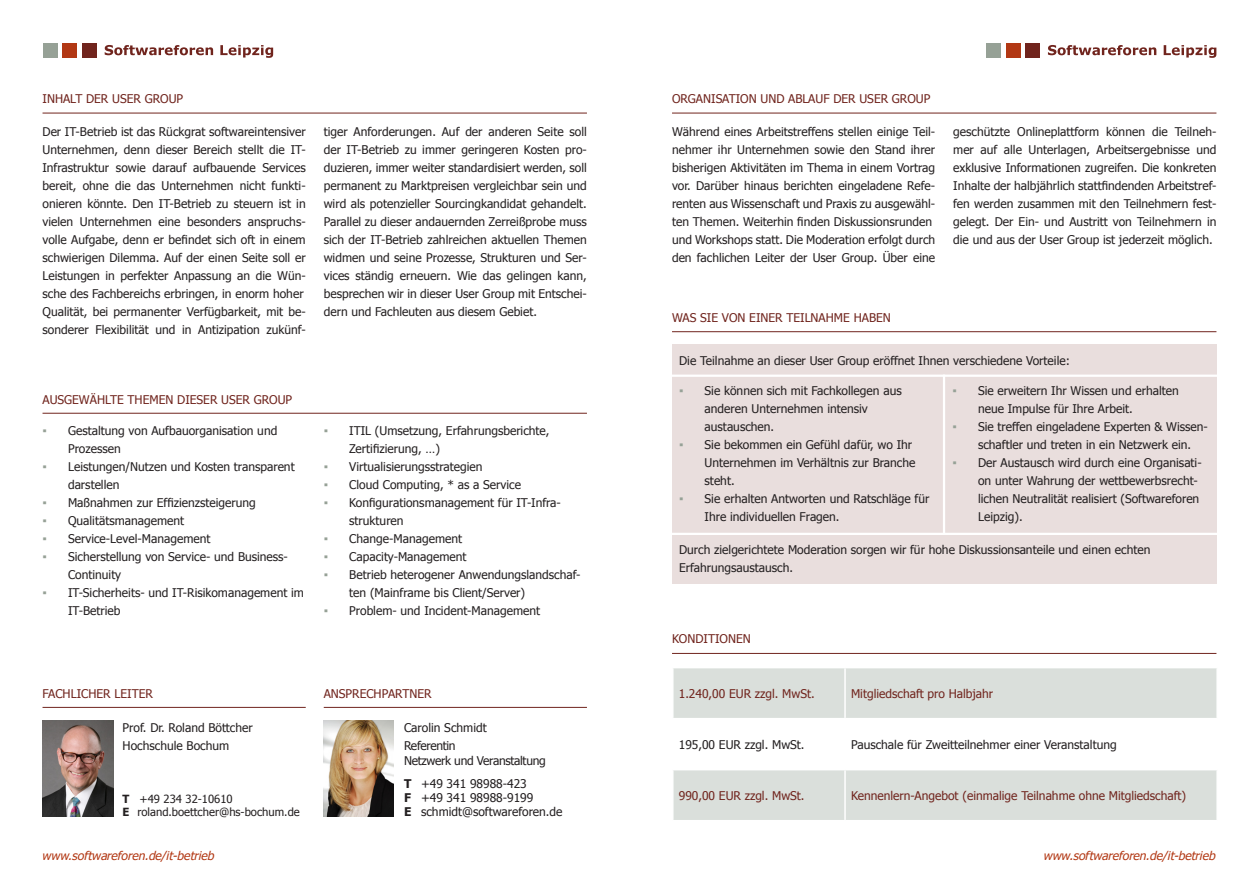
<style>
.page{position:relative;width:1259px;height:893px;background:#fff}
.page>*{position:absolute;margin:0;border:0;box-sizing:border-box;transform-origin:0 0}
.Tahoma_8pt{font:12px/18px "Tahoma";color:#231f20}
.Tahoma_8pt-2{font:12px "Tahoma";color:#70241d}
.Tahoma_normal{font:12px "Tahoma";color:#70241d}
.t1{font:italic 12px "Tahoma";color:#b23814}
.Tahoma_8pt-3{font:12px "Tahoma";letter-spacing:-.025em;color:#231f20}
.Tahoma_8pt-4{font:11.25px "Tahoma";color:#231f20}
.s1{font-size:12.75px;color:#96a196}
.s2{font-weight:700}
</style>
<div class="page">
<div style="left:82px;top:43px;width:15px;height:15px;background:#70241d"></div>
<div style="left:62px;top:43px;width:15px;height:15px;background:#b23814"></div>
<div style="left:43px;top:43px;width:14px;height:15px;background:#96a196"></div>
<svg style="left:105px;top:45px;width:108px;height:10px"></svg>
<svg style="left:220px;top:45px;width:53px;height:13px"></svg>
<hr style="left:43px;top:113px;width:544px;height:1px;background:#70241d">
<hr style="left:43px;top:413px;width:544px;height:1px;background:#70241d">
<hr style="left:43px;top:707px;width:263px;height:1px;background:#70241d">
<hr style="left:324px;top:707px;width:263px;height:1px;background:#70241d">
<img style="left:43px;top:721px;width:70px;height:95px">
<div style="left:1025px;top:43px;width:15px;height:15px;background:#70241d"></div>
<div style="left:1005px;top:43px;width:15px;height:15px;background:#b23814"></div>
<div style="left:985px;top:43px;width:15px;height:15px;background:#96a196"></div>
<svg style="left:1048px;top:45px;width:108px;height:10px"></svg>
<svg style="left:1163px;top:45px;width:53px;height:13px"></svg>
<hr style="left:672px;top:113px;width:544px;height:1px;background:#70241d">
<div style="left:672px;top:344px;width:544px;height:240px;background:#e9dedd"></div>
<hr style="left:943px;top:375px;width:2px;height:158px;background:#fff">
<hr style="left:672px;top:331px;width:544px;height:1px;background:#70241d">
<hr style="left:670px;top:375px;width:550px;height:2px;background:#fff">
<hr style="left:669px;top:533px;width:551px;height:2px;background:#fff">
<hr style="left:672px;top:653px;width:544px;height:1px;background:#70241d">
<svg style="left:673px;top:668px;width:543px;height:152px;fill:#dadfdb"></svg>
<hr style="left:844px;top:668px;width:2px;height:50px;background:#fff">
<hr style="left:672px;top:718px;width:173px;height:1px;background:#fff">
<hr style="left:845px;top:718px;width:373px;height:1px;background:#fff">
<hr style="left:844px;top:719px;width:2px;height:50px;background:#fff">
<hr style="left:672px;top:769px;width:173px;height:1px;background:#fff">
<hr style="left:845px;top:769px;width:373px;height:1px;background:#fff">
<hr style="left:844px;top:770px;width:2px;height:50px;background:#fff">
<img style="left:324px;top:721px;width:70px;height:95px">
<p class="Tahoma_8pt-2" style="left:43px;top:91px;width:142px">INHALT DER USER GROUP</p>
<p class="Tahoma_8pt" style="left:43px;top:122px;width:265px">Der IT-Betrieb ist das Rückgrat softwareintensiver</p>
<p class="Tahoma_8pt" style="left:43px;top:140px;width:265px;text-align:justify">Unternehmen, denn dieser Bereich stellt die IT-Infrastruktur sowie darauf aufbauende Services bereit, ohne die das Unternehmen nicht funkti&shy;onieren könnte. Den IT-Betrieb zu steuern ist in vielen Unternehmen eine besonders anspruchs&shy;volle Aufgabe, denn er befindet sich oft in einem schwierigen Dilemma. Auf der einen Seite soll er Leistungen in perfekter Anpassung an die Wün&shy;sche des Fachbereichs erbringen, in enorm hoher</p>
<p class="Tahoma_8pt" style="left:43px;top:302px;width:265px">Qualität, bei permanenter Verfügbarkeit, mit be&shy;sonderer Flexibilität und in Antizipation zukünf-</p>
<p class="Tahoma_8pt" style="left:324px;top:122px;width:265px;text-align:justify">tiger Anforderungen. Auf der anderen Seite soll der IT-Betrieb zu immer geringeren Kosten pro&shy;duzieren, immer weiter standardisiert werden, soll permanent zu Marktpreisen vergleichbar sein und wird als potenzieller Sourcingkandidat gehandelt.<br>Parallel zu dieser andauernden Zerreißprobe muss sich der IT-Betrieb zahlreichen aktuellen Themen widmen und seine Prozesse, Strukturen und Ser&shy;vices ständig erneuern. Wie das gelingen kann, besprechen wir in dieser User Group mit Entschei&shy;dern und Fachleuten aus diesem Gebiet.</p>
<p class="Tahoma_normal" style="left:43px;top:391px;width:251px">AUSGEWÄHLTE THEMEN DIESER USER GROUP</p>
<p class="Tahoma_8pt" style="left:68px;top:422px;width:211px;text-indent:-26px"><span class="s1">▪</span> Gestaltung von Aufbauorganisation und<br>Prozessen</p>
<p class="Tahoma_8pt" style="left:68px;top:458px;width:228px;text-indent:-26px"><span class="s1">▪</span> Leistungen/Nutzen und Kosten transparent darstellen</p>
<p class="Tahoma_8pt" style="left:43px;top:494px;width:215px"><span class="s1">▪</span> Maßnahmen zur Effizienzsteigerung</p>
<p class="Tahoma_8pt" style="left:43px;top:512px;width:143px"><span class="s1">▪</span> Qualitätsmanagement</p>
<p class="Tahoma_8pt" style="left:43px;top:530px;width:169px"><span class="s1">▪</span> Service-Level-Management</p>
<p class="Tahoma_8pt" style="left:68px;top:548px;width:221px;text-indent:-26px"><span class="s1">▪</span> Sicherstellung von Service- und Business-<br>Continuity</p>
<p class="Tahoma_8pt" style="left:68px;top:584px;width:237px;text-indent:-26px"><span class="s1">▪</span> IT-Sicherheits- und IT-Risikomanagement im<br>IT-Betrieb</p>
<p class="Tahoma_8pt" style="left:349px;top:422px;width:202px;text-indent:-26px"><span class="s1">▪</span> ITIL (Umsetzung, Erfahrungsberichte,<br>Zertifizierung, …)</p>
<p class="Tahoma_8pt" style="left:324px;top:458px;width:160px"><span class="s1">▪</span> Virtualisierungsstrategien</p>
<p class="Tahoma_8pt" style="left:324px;top:476px;width:199px"><span class="s1">▪</span> Cloud Computing, * as a Service</p>
<p class="Tahoma_8pt" style="left:349px;top:494px;width:213px;text-indent:-26px"><span class="s1">▪</span> Konfigurationsmanagement für IT-Infra&shy;strukturen</p>
<p class="Tahoma_8pt" style="left:324px;top:530px;width:140px"><span class="s1">▪</span> Change-Management</p>
<p class="Tahoma_8pt" style="left:324px;top:548px;width:144px"><span class="s1">▪</span> Capacity-Management</p>
<p class="Tahoma_8pt" style="left:349px;top:566px;width:233px;text-indent:-26px"><span class="s1">▪</span> Betrieb heterogener Anwendungslandschaf&shy;ten (Mainframe bis Client/Server)</p>
<p class="Tahoma_8pt" style="left:324px;top:602px;width:218px"><span class="s1">▪</span> Problem- und Incident-Management</p>
<p class="Tahoma_normal" style="left:43px;top:685px;width:112px">FACHLICHER LEITER</p>
<p class="Tahoma_normal" style="left:324px;top:685px;width:109px">ANSPRECHPARTNER</p>
<p class="Tahoma_8pt" style="left:123px;top:718px;width:132px">Prof. Dr. Roland Böttcher</p>
<p class="Tahoma_8pt" style="left:123px;top:736px;width:108px">Hochschule Bochum</p>
<p class="Tahoma_8pt" style="left:404px;top:718px;width:84px">Carolin Schmidt</p>
<p class="Tahoma_8pt-3" style="left:404px;top:738px;width:53px">Referentin</p>
<p class="Tahoma_8pt-3" style="left:404px;top:752px;width:143px">Netzwerk und Veranstaltung</p>
<p class="Tahoma_8pt" style="left:404px;top:774px;width:124px"><span class="s2">T</span> +49 341 98988-423</p>
<p class="Tahoma_8pt" style="left:404px;top:788px;width:131px"><span class="s2">F</span> +49 341 98988-9199</p>
<p class="Tahoma_8pt" style="left:404px;top:802px;width:160px"><span class="s2">E</span> schmidt@softwareforen.de</p>
<p class="Tahoma_8pt-4" style="left:123px;top:791px;width:112px"><span class="s2">T</span> +49 234 32-10610</p>
<p class="Tahoma_8pt-4" style="left:123px;top:805px;width:179px"><span class="s2">E</span> roland.boettcher@hs-bochum.de</p>
<p class="t1" style="left:43px;top:848px;width:173px">www.softwareforen.de/it-betrieb</p>
<p class="Tahoma_8pt-2" style="left:672px;top:91px;width:260px">ORGANISATION UND ABLAUF DER USER GROUP</p>
<p class="Tahoma_8pt" style="left:672px;top:122px;width:265px;text-align:justify">Während eines Arbeitstreffens stellen einige Teil&shy;nehmer ihr Unternehmen sowie den Stand ihrer bisherigen Aktivitäten im Thema in einem Vortrag vor. Darüber hinaus berichten eingeladene Refe&shy;renten aus Wissenschaft und Praxis zu ausgewähl&shy;ten Themen. Weiterhin finden Diskussionsrunden</p>
<p class="Tahoma_8pt" style="left:672px;top:230px;width:265px">und Workshops statt. Die Moderation erfolgt durch den fachlichen Leiter der User Group. Über eine</p>
<p class="Tahoma_8pt" style="left:953px;top:122px;width:265px;text-align:justify">geschützte Onlineplattform können die Teilneh&shy;mer auf alle Unterlagen, Arbeitsergebnisse und exklusive Informationen zugreifen. Die konkreten Inhalte der halbjährlich stattfindenden Arbeitstref&shy;fen werden zusammen mit den Teilnehmern fest&shy;gelegt. Der Ein- und Austritt von Teilnehmern in die und aus der User Group ist jederzeit möglich.</p>
<p class="Tahoma_8pt-2" style="left:672px;top:309px;width:220px">WAS SIE VON EINER TEILNAHME HABEN</p>
<p class="Tahoma_8pt" style="left:679px;top:351px;width:392px">Die Teilnahme an dieser User Group eröffnet Ihnen verschiedene Vorteile:</p>
<p class="Tahoma_8pt" style="left:704px;top:381px;width:199px;text-indent:-26px"><span class="s1">▪</span> Sie können sich mit Fachkollegen aus anderen Unternehmen intensiv austauschen.</p>
<p class="Tahoma_8pt" style="left:704px;top:435px;width:212px;text-indent:-26px"><span class="s1">▪</span> Sie bekommen ein Gefühl dafür, wo Ihr<br>Unternehmen im Verhältnis zur Branche steht.</p>
<p class="Tahoma_8pt" style="left:704px;top:489px;width:226px;text-indent:-26px"><span class="s1">▪</span> Sie erhalten Antworten und Ratschläge für<br>Ihre individuellen Fragen.</p>
<p class="Tahoma_8pt" style="left:978px;top:381px;width:202px;text-indent:-26px"><span class="s1">▪</span> Sie erweitern Ihr Wissen und erhalten neue Impulse für Ihre Arbeit.</p>
<p class="Tahoma_8pt" style="left:978px;top:417px;width:231px;text-indent:-26px"><span class="s1">▪</span> Sie treffen eingeladene Experten &amp; Wissen&shy;schaftler und treten in ein Netzwerk ein.</p>
<p class="Tahoma_8pt" style="left:978px;top:453px;width:225px;text-indent:-26px"><span class="s1">▪</span> Der Austausch wird durch eine Organisati&shy;on unter Wahrung der wettbewerbsrecht&shy;lichen Neutralität realisiert (Softwareforen Leipzig).</p>
<p class="Tahoma_8pt" style="left:679px;top:540px;width:473px">Durch zielgerichtete Moderation sorgen wir für hohe Diskussionsanteile und einen echten</p>
<p class="Tahoma_8pt" style="left:679px;top:558px;width:115px">Erfahrungsaustausch.</p>
<p class="Tahoma_8pt-2" style="left:672px;top:631px;width:80px">KONDITIONEN</p>
<p class="Tahoma_8pt-2" style="left:679px;top:685px;width:137px">1.240,00 EUR zzgl. MwSt.</p>
<p class="Tahoma_8pt-2" style="left:851px;top:685px;width:144px">Mitgliedschaft pro Halbjahr</p>
<p class="Tahoma_8pt" style="left:679px;top:735px;width:127px">195,00 EUR zzgl. MwSt.</p>
<p class="Tahoma_8pt" style="left:851px;top:735px;width:267px">Pauschale für Zweitteilnehmer einer Veranstaltung</p>
<p class="Tahoma_8pt-2" style="left:679px;top:787px;width:127px">990,00 EUR zzgl. MwSt.</p>
<p class="Tahoma_8pt-2" style="left:851px;top:787px;width:337px">Kennenlern-Angebot (einmalige Teilnahme ohne Mitgliedschaft)</p>
<p class="t1" style="left:1043px;top:848px;width:173px">www.softwareforen.de/it-betrieb</p>
</div>
